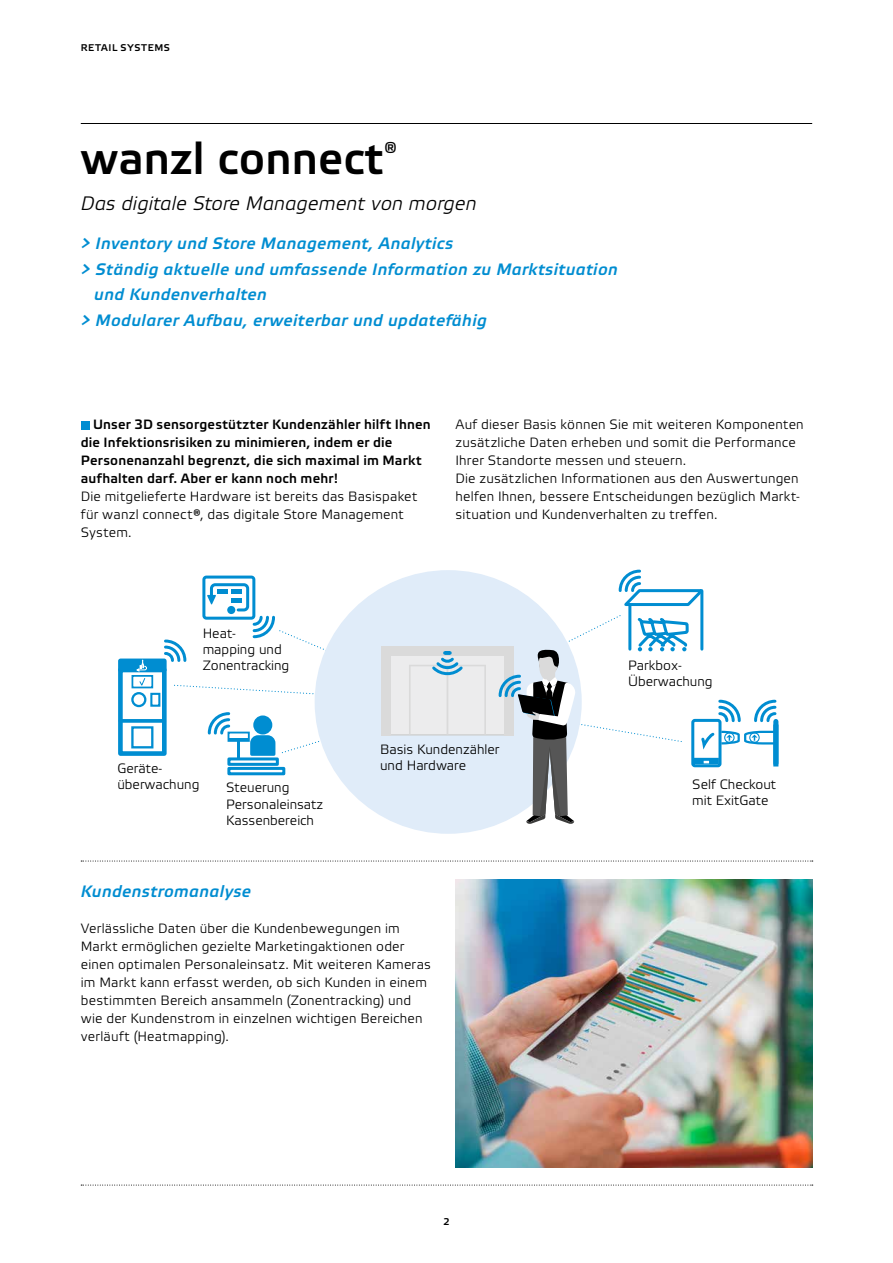
<style>
.page{position:relative;width:893px;height:1263px;background:#fff}
.page>*{position:absolute;margin:0;border:0;box-sizing:border-box;transform-origin:0 0}
.t1{font:500 45px "Wanzl Etelka";letter-spacing:.005em;color:#000}
.t2{font:italic 300 19.5px "Wanzl Etelka";letter-spacing:.01em;color:#000}
.t3{font:italic 500 16.5px "Wanzl Etelka";letter-spacing:.025em;color:#008dd1}
.t4{font:300 13.5px/18px "Wanzl Etelka";letter-spacing:.015em;color:#000}
.t5{font:500 13.5px/18px "Wanzl Etelka";letter-spacing:.015em;color:#000}
.t6{font:500 9.75px "Wanzl Etelka";letter-spacing:.065em;color:#000}
</style>
<div class="page">
<svg style="left:81px;top:861px;width:732px;height:1px"></svg>
<svg style="left:81px;top:1185px;width:732px;height:1px"></svg>
<img style="left:455px;top:879px;width:357px;height:288px">
<hr style="left:81px;top:123px;width:731px;height:1px;background:#000">
<div style="left:81px;top:421px;width:8px;height:8px;background:#008dd1"></div>
<svg style="left:118px;top:569px;width:661px;height:255px"></svg>
<div style="left:202px;top:576px;width:53px;height:44px;border:3px solid #008dd1;border-radius:3px"></div>
<p class="t6" style="left:81px;top:42px;width:91px">RETAIL SYSTEMS</p>
<h1 class="t1" style="left:81px;top:132px;width:318px">wanzl connect<sup>®</sup></h1>
<h2 class="t2" style="left:81px;top:192px;width:397px">Das digitale Store Management von morgen</h2>
<p class="t3" style="left:81px;top:234px;width:374px">&gt; Inventory und Store Management, Analytics</p>
<p class="t3" style="left:81px;top:260px;width:539px">&gt; Ständig aktuelle und umfassende Information zu Marktsituation</p>
<p class="t3" style="left:94px;top:285px;width:174px">und Kundenverhalten</p>
<p class="t3" style="left:81px;top:311px;width:408px">&gt; Modularer Aufbau, erweiterbar und updatefähig</p>
<p class="t5" style="left:81px;top:416px;width:351px;text-indent:12px">Unser 3D sensorgestützter Kundenzähler hilft Ihnen die Infektionsrisiken zu minimieren, indem er die Personenanzahl begrenzt, die sich maximal im Markt aufhalten darf. Aber er kann noch mehr!</p>
<p class="t4" style="left:81px;top:488px;width:338px">Die mitgelieferte Hardware ist bereits das Basispaket für wanzl connect®, das digitale Store Management<br>System.</p>
<p class="t4" style="left:455px;top:416px;width:350px">Auf dieser Basis können Sie mit weiteren Komponenten zusätzliche Daten erheben und somit die Performance Ihrer Standorte messen und steuern.<br>Die zusätzlichen Informationen aus den Auswertungen helfen Ihnen, bessere Entscheidungen bezüglich Markt&shy;situation und Kundenverhalten zu treffen.</p>
<p class="t4" style="left:203px;top:625px;width:88px;line-height:16.2px">Heat&shy;mapping und<br>Zonentracking</p>
<p class="t4" style="left:628px;top:658px;width:86px;line-height:16.2px">Parkbox-<br>Überwachung</p>
<p class="t4" style="left:117px;top:761px;width:83px;line-height:16.2px">Geräte&shy;überwachung</p>
<p class="t4" style="left:226px;top:780px;width:99px;line-height:16.2px">Steuerung<br>Personaleinsatz<br>Kassenbereich</p>
<p class="t3" style="left:81px;top:882px;width:172px">Kundenstromanalyse</p>
<p class="t4" style="left:380px;top:742px;width:121px;line-height:16.2px">Basis Kundenzähler und Hardware</p>
<p class="t4" style="left:81px;top:920px;width:352px">Verlässliche Daten über die Kundenbewegungen im Markt ermöglichen gezielte Marketingaktionen oder einen optimalen Personaleinsatz. Mit weiteren Kameras im Markt kann erfasst werden, ob sich Kunden in einem bestimmten Bereich ansammeln (Zonentracking) und wie der Kundenstrom in einzelnen wichtigen Bereichen verläuft (Heatmapping).</p>
<p class="t6" style="left:443px;top:1215px;width:8px">2</p>
<p class="t4" style="left:692px;top:777px;width:85px;line-height:16.2px">Self Checkout mit ExitGate</p>
</div>
